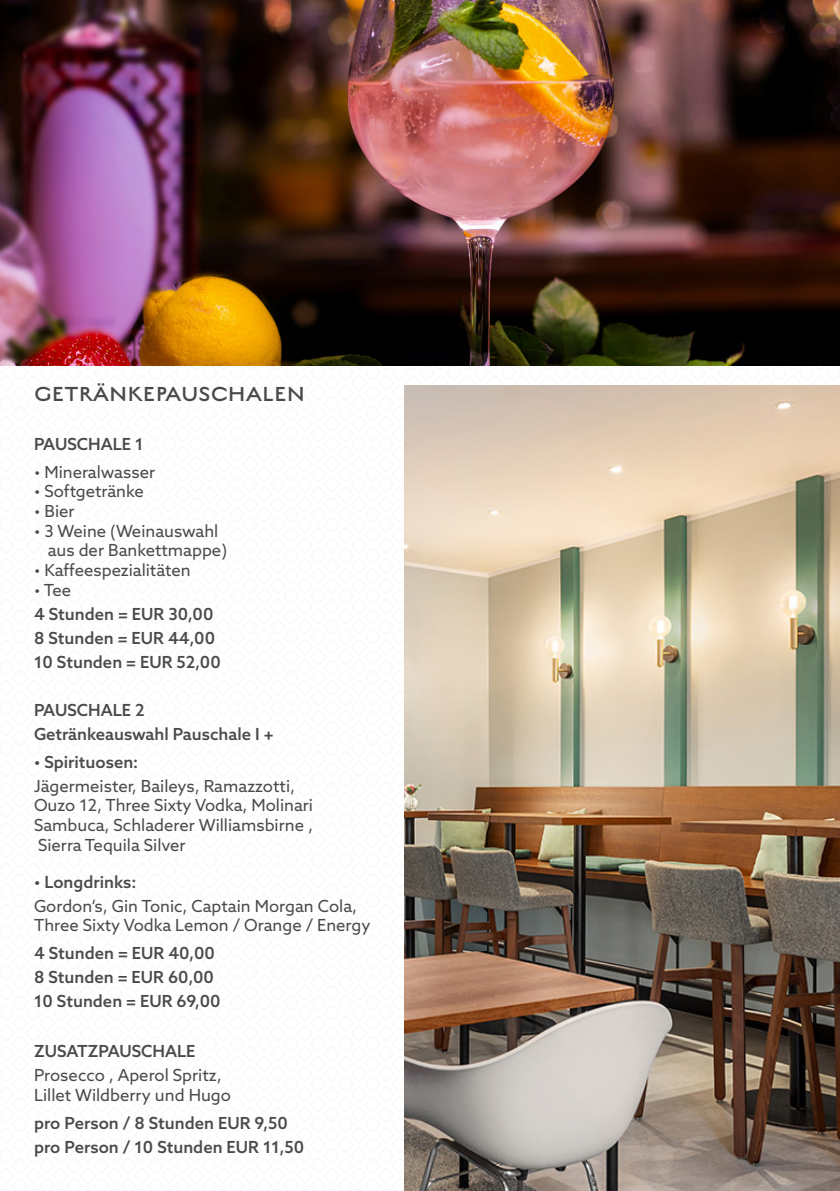
<style>
.page{position:relative;width:840px;height:1191px;background:#fff}
.page>*{position:absolute;margin:0;border:0;box-sizing:border-box;transform-origin:0 0}
.t1{font:300 22.6px "English Grotesque";color:#4a4a49}
.t2{font:16.6px/19.6px "Azo Sans";color:#4a4a49}
.t3{font:500 16.6px/24px "Azo Sans";color:#4a4a49}
</style>
<div class="page">
<img style="left:0;top:0;width:839px;height:366px">
<img style="left:404px;top:386px;width:435px;height:805px">
<h1 class="t1" style="left:34px;top:380px;width:272px">GETRÄNKEPAUSCHALEN</h1>
<p class="t3" style="left:34px;top:431px;width:111px">PAUSCHALE 1</p>
<p class="t2" style="left:34px;top:462px;width:123px">• Mineralwasser</p>
<p class="t2" style="left:34px;top:481px;width:111px">• Softgetränke</p>
<p class="t2" style="left:34px;top:501px;width:42px">• Bier</p>
<p class="t2" style="left:48px;top:521px;width:181px;text-indent:-14px">• 3 Weine (Weinauswahl aus der Bankettmappe)</p>
<p class="t2" style="left:34px;top:560px;width:158px">• Kaffeespezialitäten</p>
<p class="t2" style="left:34px;top:580px;width:39px">• Tee</p>
<p class="t3" style="left:34px;top:601px;width:188px">4 Stunden = EUR 30,00<br>8 Stunden = EUR 44,00<br>10 Stunden = EUR 52,00</p>
<p class="t3" style="left:34px;top:697px;width:241px">PAUSCHALE 2<br>Getränkeauswahl Pauschale I +</p>
<p class="t3" style="left:34px;top:749px;width:106px">• Spirituosen:</p>
<p class="t2" style="left:34px;top:776px;width:280px">Jägermeister, Baileys, Ramazzotti, Ouzo 12, Three Sixty Vodka, Molinari Sambuca, Schladerer Williamsbirne , Sierra Tequila Silver</p>
<p class="t3" style="left:34px;top:869px;width:104px">• Longdrinks:</p>
<p class="t2" style="left:34px;top:895px;width:338px">Gordon‘s, Gin Tonic, Captain Morgan Cola,<br>Three Sixty Vodka Lemon / Orange / Energy</p>
<p class="t3" style="left:34px;top:941px;width:188px">4 Stunden = EUR 40,00<br>8 Stunden = EUR 60,00<br>10 Stunden = EUR 69,00</p>
<p class="t3" style="left:34px;top:1038px;width:163px">ZUSATZPAUSCHALE</p>
<p class="t2" style="left:34px;top:1065px;width:198px">Prosecco , Aperol Spritz,<br>Lillet Wildberry und Hugo</p>
<p class="t3" style="left:34px;top:1110px;width:271px">pro Person / 8 Stunden EUR 9,50 pro Person / 10 Stunden EUR 11,50</p>
</div>
